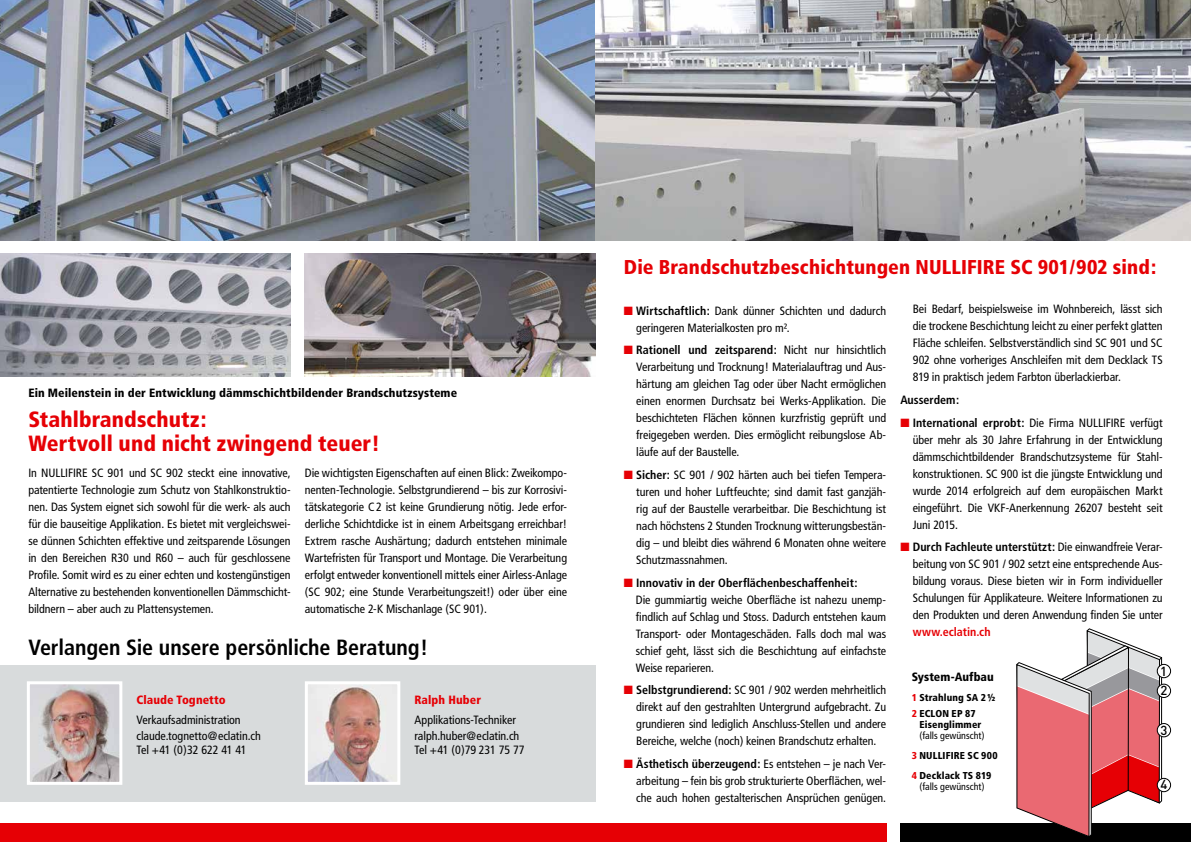
<style>
.page{position:relative;width:1191px;height:842px;background:#fff}
.page>*{position:absolute;margin:0;border:0;box-sizing:border-box;transform-origin:0 0}
.t1{font:900 condensed 22px/24px "Frutiger";letter-spacing:.005em;color:#e60005}
.t2{font:700 condensed 22px "Frutiger";letter-spacing:-.005em;color:#000}
.t3{font:900 condensed 20px "Frutiger";letter-spacing:.005em;color:#e60005}
.t4{font:500 13px/19.5px "DIN";color:#000}
.t5{font:condensed 12px/17px "Frutiger";letter-spacing:-.005em;color:#000;text-align:justify}
.t6{font:900 condensed 12px "Frutiger";letter-spacing:.005em;color:#000}
.t7{font:900 condensed 12px "Frutiger";letter-spacing:.005em;color:#e60005}
.t8{font:condensed 12px "Frutiger";letter-spacing:-.025em;color:#000}
.t9{font:700 condensed 12px "Frutiger";color:#e60005}
.t10{font:700 condensed 12px "Frutiger";color:#000}
.t11{font:900 condensed 10px/19.7px "Frutiger";letter-spacing:.015em;color:#000}
.t12{font:condensed 10px "Frutiger";color:#000}
.s1{color:#e60005}
.s2{font-weight:700}
.s3{font-style:inherit}
.s4{font-weight:400}
</style>
<div class="page">
<div style="left:0;top:824px;width:886px;height:18px;background:#e60005"></div>
<div style="left:900px;top:824px;width:291px;height:18px;background:#000"></div>
<div style="left:0;top:665px;width:595px;height:137px;background:#d8dbdc"></div>
<img style="left:0;top:0;width:595px;height:241px">
<img style="left:305px;top:254px;width:290px;height:122px">
<img style="left:0;top:254px;width:291px;height:122px">
<svg style="left:595px;top:0;width:596px;height:241px;background:#9f9fa1"></svg>
<img style="left:32px;top:685px;width:86px;height:96px">
<div style="left:27px;top:681px;width:95px;height:104px;border:3px solid #fff"></div>
<img style="left:309px;top:685px;width:87px;height:96px">
<div style="left:305px;top:681px;width:95px;height:104px;border:3px solid #fff"></div>
<div style="left:1157px;top:664px;width:13px;height:14px;border:1px solid #000;border-radius:50%"></div>
<div style="left:1157px;top:684px;width:13px;height:14px;border:1px solid #000;border-radius:50%"></div>
<div style="left:1157px;top:723px;width:13px;height:14px;border:1px solid #000;border-radius:50%"></div>
<div style="left:1157px;top:778px;width:13px;height:14px;border:1px solid #000;border-radius:50%"></div>
<svg style="left:1016px;top:628px;width:146px;height:208px"></svg>
<p class="t6" style="left:28px;top:386px;width:430px">Ein Meilenstein in der Entwicklung dämmschichtbildender Brandschutzsysteme</p>
<h1 class="t1" style="left:28px;top:407px;width:353px">Stahlbrandschutz:<br>Wertvoll und nicht zwingend teuer!</h1>
<p class="t5" style="left:28px;top:464px;width:264px">In NULLIFIRE SC 901 und SC 902 steckt eine innovative, patentierte Technologie zum Schutz von Stahlkonstruktio&shy;nen. Das System eignet sich sowohl für die werk- als auch für die bauseitige Applikation. Es bietet mit vergleichswei&shy;se dünnen Schichten effektive und zeitsparende Lösungen in den Bereichen R30 und R60 – auch für geschlossene Profile. Somit wird es zu einer echten und kostengünstigen Alternative zu bestehenden konventionellen Dämmschicht&shy;bildnern – aber auch zu Plattensystemen.</p>
<p class="t5" style="left:305px;top:464px;width:264px">Die wichtigsten Eigenschaften auf einen Blick: Zweikompo&shy;nenten-Technologie. Selbstgrundierend – bis zur Korrosivi&shy;tätskategorie C2 ist keine Grundierung nötig. Jede erfor&shy;derliche Schichtdicke ist in einem Arbeitsgang erreichbar!<br>Extrem rasche Aushärtung; dadurch entstehen minimale Wartefristen für Transport und Montage. Die Verarbeitung erfolgt entweder konventionell mittels einer Airless-Anlage (SC 902; eine Stunde Verarbeitungszeit!) oder über eine automatische 2-K Mischanlage (SC 901).</p>
<h1 class="t2" style="left:28px;top:634px;width:401px">Verlangen Sie unsere persönliche Beratung!</h1>
<p class="t7" style="left:136px;top:692px;width:91px">Claude Tognetto</p>
<p class="t5" style="left:136px;top:712px;width:126px;line-height:15.8px">Verkaufsadministration claude.tognetto@eclatin.ch</p>
<p class="t8" style="left:136px;top:743px;width:111px">Tel +41 (0)32 622 41 41</p>
<p class="t7" style="left:414px;top:692px;width:68px">Ralph Huber</p>
<p class="t5" style="left:414px;top:712px;width:106px;line-height:15.8px">Applikations-Techniker ralph.huber@eclatin.ch</p>
<p class="t5" style="left:414px;top:742px;width:111px">Tel +41 (0)79 231 75 77</p>
<h2 class="t3" style="left:624px;top:255px;width:534px">Die Brandschutzbeschichtungen NULLIFIRE SC 901/902 sind:</h2>
<p class="t5" style="left:636px;top:302px;width:251px;text-indent:-12px"><span class="s1">■</span> <span class="s2">Wirtschaftlich:</span> Dank dünner Schichten und dadurch geringeren Materialkosten pro m².</p>
<p class="t5" style="left:636px;top:342px;width:251px;text-indent:-12px"><span class="s1">■</span> <span class="s2">Rationell und zeitsparend:</span> Nicht nur hinsichtlich Verarbeitung und Trocknung! Materialauftrag und Aus&shy;härtung am gleichen Tag oder über Nacht ermöglichen einen enormen Durchsatz bei Werks-Applikation. Die beschichteten Flächen können kurzfristig geprüft und freigegeben werden. Dies ermöglicht reibungslose Ab&shy;läufe auf der Baustelle.</p>
<p class="t5" style="left:636px;top:466px;width:251px;text-indent:-12px"><span class="s1">■</span> <span class="s2">Sicher:</span> SC 901 / 902 härten auch bei tiefen Tempera&shy;turen und hoher Luftfeuchte; sind damit fast ganzjäh&shy;rig auf der Baustelle verarbeitbar. Die Beschichtung ist nach höchstens 2 Stunden Trocknung witterungsbestän&shy;dig – und bleibt dies während 6 Monaten ohne weitere Schutzmassnahmen.</p>
<p class="t5" style="left:636px;top:574px;width:252px;text-align:left;text-indent:-12px"><span class="s1">■</span> <span class="s2">Innovativ in der Oberflächenbeschaffenheit:<br></span>Die gummiartig weiche Oberfläche ist nahezu unemp&shy;findlich auf Schlag und Stoss. Dadurch entstehen kaum Transport- oder Montageschäden. Falls doch mal was schief geht, lässt sich die Beschichtung auf einfachste Weise reparieren.</p>
<p class="t5" style="left:636px;top:682px;width:251px;text-indent:-12px"><span class="s1">■</span> <span class="s2">Selbstgrundierend:</span> SC 901 / 902 werden mehrheitlich direkt auf den gestrahlten Untergrund aufgebracht. Zu grundieren sind lediglich Anschluss-Stellen und andere Bereiche, welche (noch) keinen Brandschutz erhalten.</p>
<p class="t5" style="left:636px;top:755px;width:251px;text-indent:-12px"><span class="s1">■</span> <span class="s2">Ästhetisch überzeugend:</span> Es entstehen – je nach Ver&shy;arbeitung – fein bis grob strukturierte Oberflächen, wel&shy;che auch hohen gestalterischen Ansprüchen genügen.</p>
<p class="t5" style="left:912px;top:301px;width:251px">Bei Bedarf, beispielsweise im Wohnbereich, lässt sich die trockene Beschichtung leicht zu einer perfekt glatten Fläche schleifen. Selbstverständlich sind SC 901 und SC 902 ohne vorheriges Anschleifen mit dem Decklack TS 819 in praktisch jedem Farbton überlackierbar.</p>
<p class="t10" style="left:900px;top:393px;width:60px">Ausserdem:</p>
<p class="t5" style="left:912px;top:414px;width:251px;text-indent:-12px"><span class="s1">■</span> <span class="s2">International erprobt:</span> Die Firma NULLIFIRE verfügt über mehr als 30 Jahre Erfahrung in der Entwicklung dämmschichtbildender Brandschutzsysteme für Stahl&shy;konstruktionen. SC 900 ist die jüngste Entwicklung und wurde 2014 erfolgreich auf dem europäischen Markt eingeführt. Die VKF-Anerkennung 26207 besteht seit Juni 2015.</p>
<p class="t5" style="left:912px;top:539px;width:251px;text-indent:-12px"><span class="s1">■</span> <span class="s2">Durch Fachleute unterstützt:</span> Die einwandfreie Verar&shy;beitung von SC 901 / 902 setzt eine entsprechende Aus&shy;bildung voraus. Diese bieten wir in Form individueller Schulungen für Applikateure. Weitere Informationen zu den Produkten und deren Anwendung finden Sie unter</p>
<p class="t9" style="left:912px;top:625px;width:79px">www.eclatin.ch</p>
<p class="t4" style="left:1160px;top:661px;width:9px">1<br>2</p>
<p class="t4" style="left:1160px;top:720px;width:8px">3</p>
<p class="t6" style="left:911px;top:670px;width:84px">System-Aufbau</p>
<p class="t11" style="left:911px;top:689px;width:85px;line-height:16.7px"><span class="s1">1</span> Strahlung SA 2<span class="s3">½<br></span><span class="s1">2</span> ECLON EP 87</p>
<p class="t11" style="left:919px;top:715px;width:63px">Eisenglimmer</p>
<p class="t11" style="left:911px;top:726px;width:87px;text-indent:8px"><span class="s4">(falls gewünscht)<br></span><span class="s1">3</span> NULLIFIRE SC 900<br><span class="s1">4</span> Decklack TS 819</p>
<p class="t12" style="left:919px;top:780px;width:67px">(falls gewünscht)</p>
<p class="t4" style="left:1160px;top:774px;width:8px">4</p>
</div>
